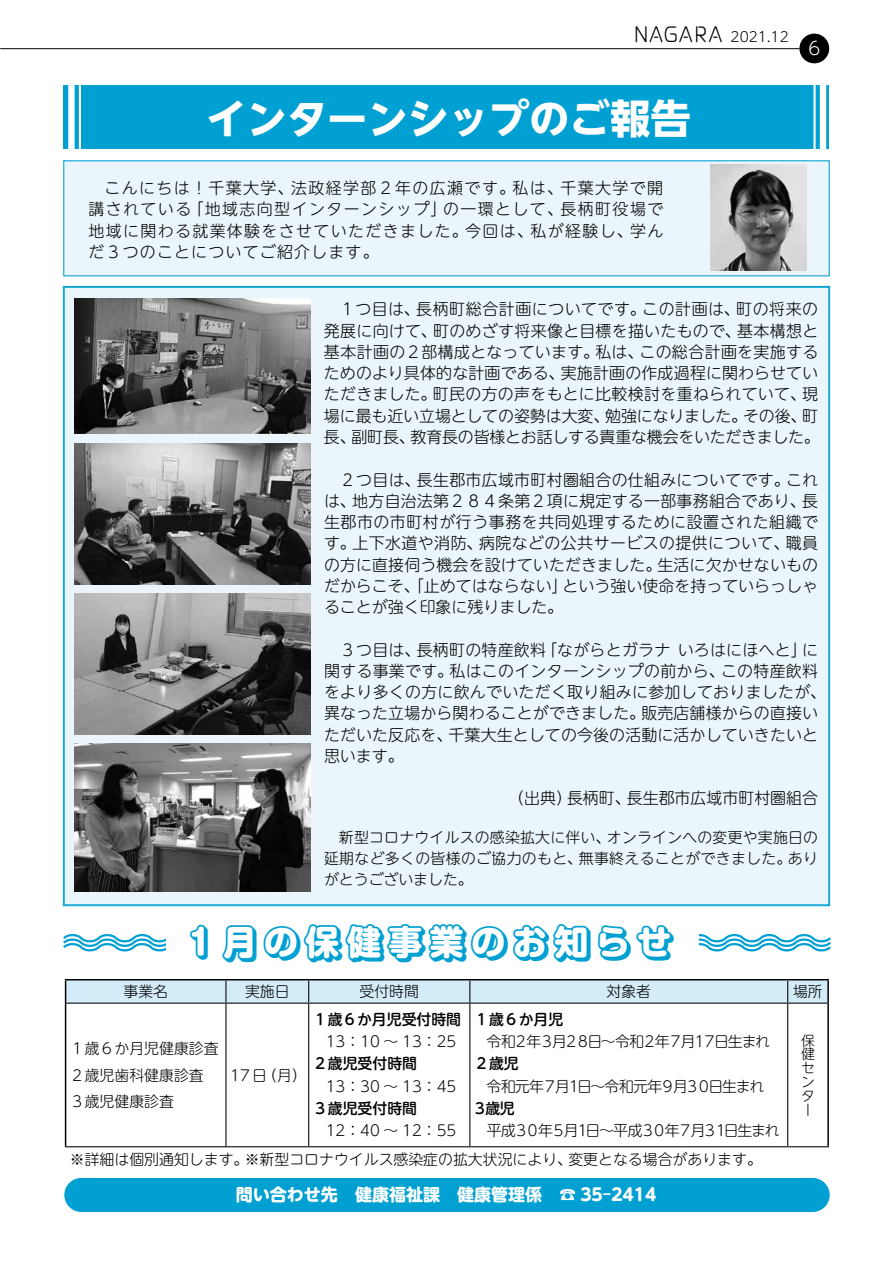
<style>
.page{position:relative;width:893px;height:1263px;background:#fff}
.page>*{position:absolute;margin:0;border:0;box-sizing:border-box;transform-origin:0 0}
.t1{font:41.4px "Shin M Go Min Shadow";color:#00a0d2}
.t2{font:700 40.35px "UD Shin Go NT Pr 6 N";color:#fff}
.t3{font:300 22.35px "Haru Gaku Std";color:#000}
.t4{font:300 18px "UD Shin M Go Pro";color:#fff}
.t5{font:700 16.95px "UD Shin M Go Pro";color:#fff}
.t6{font:300 15.9px/21.3px "UD Shin M Go Pro";letter-spacing:.015em;color:#000}
.t7{font:300 15.9px/21.3px "UD Shin M Go Pro";letter-spacing:-.01em;color:#000}
.t8{font:300 15.9px "UD Shin M Go Pro";letter-spacing:.035em;color:#000}
.t9{font:300 15.9px "UD Shin M Go Pro";letter-spacing:.09em;color:#000}
.t10{font:300 15.9px/21.3px "UD Shin M Go Pro";letter-spacing:.085em;color:#000}
.t11{font:300 14.85px/26.5px "UD Shin M Go Pro";color:#000}
.t12{font:300 14.85px/21.3px "UD Shin M Go Pro";letter-spacing:.025em;color:#000}
.t13{font:500 14.85px "UD Shin M Go Pro";color:#000}
.t14{font:300 14.85px "UD Shin M Go Pro";letter-spacing:-.135em;color:#000}
.t15{font:300 13.8px/13.8px "UD Shin M Go Pro";color:#000;text-align:justify}
</style>
<div class="page">
<div style="left:63px;top:160px;width:767px;height:116px;background:#eaf6fb"></div>
<div style="left:63px;top:286px;width:767px;height:620px;background:#eaf6fb"></div>
<div style="left:64px;top:85px;width:765px;height:64px;background:#00a0d2"></div>
<div style="left:68px;top:85px;width:7px;height:66px;background:#fff"></div>
<hr style="left:79px;top:85px;width:2px;height:66px;background:#fff">
<div style="left:820px;top:77px;width:6px;height:78px;background:#fff"></div>
<hr style="left:813px;top:77px;width:3px;height:78px;background:#fff">
<svg style="left:63px;top:934px;width:768px;height:18px"></svg>
<hr style="left:65px;top:979px;width:161px;height:1px;background:#000">
<hr style="left:226px;top:979px;width:83px;height:1px;background:#000">
<hr style="left:309px;top:979px;width:161px;height:1px;background:#000">
<hr style="left:470px;top:979px;width:318px;height:1px;background:#000">
<hr style="left:788px;top:979px;width:41px;height:1px;background:#000">
<hr style="left:827px;top:980px;width:2px;height:23px;background:#000">
<hr style="left:65px;top:1003px;width:1px;height:143px;background:#000">
<hr style="left:827px;top:1003px;width:2px;height:143px;background:#000">
<div style="left:65px;top:980px;width:763px;height:23px;background:#d4ecf7"></div>
<hr style="left:66px;top:1002px;width:160px;height:2px;background:#000">
<hr style="left:65px;top:1146px;width:161px;height:1px;background:#000">
<hr style="left:226px;top:1002px;width:83px;height:2px;background:#000">
<hr style="left:225px;top:1004px;width:1px;height:142px;background:#000">
<hr style="left:226px;top:1146px;width:83px;height:1px;background:#000">
<hr style="left:309px;top:1002px;width:161px;height:2px;background:#000">
<hr style="left:308px;top:1004px;width:1px;height:142px;background:#000">
<hr style="left:470px;top:1002px;width:318px;height:2px;background:#000">
<hr style="left:469px;top:1004px;width:1px;height:142px;background:#000">
<hr style="left:788px;top:1002px;width:39px;height:2px;background:#000">
<hr style="left:787px;top:1004px;width:1px;height:142px;background:#000">
<hr style="left:788px;top:1146px;width:41px;height:1px;background:#000">
<hr style="left:309px;top:1146px;width:161px;height:1px;background:#000">
<hr style="left:470px;top:1146px;width:318px;height:1px;background:#000">
<div style="left:64px;top:1178px;width:766px;height:34px;background:#00a0d2;border-radius:17px"></div>
<div style="left:166px;top:923px;width:532px;height:44px;background:#fff"></div>
<img style="left:710px;top:164px;width:97px;height:107px">
<img style="left:75px;top:299px;width:236px;height:135px">
<img style="left:75px;top:593px;width:236px;height:141px">
<img style="left:75px;top:443px;width:236px;height:141px">
<img style="left:75px;top:743px;width:236px;height:148px">
<hr style="left:0;top:48px;width:799px;height:1px;background:#000">
<div style="left:799px;top:34px;width:30px;height:29px;background:#000;border-radius:50%"></div>
<h3 class="t3" style="left:634px;top:21px;width:91px">NAGARA</h3>
<p class="t15" style="left:731px;top:29px;width:60px">2021.12</p>
<h2 class="t2" style="left:206px;top:86px;width:486px">インターンシップのご報告</h2>
<p class="t9" style="left:104px;top:175px;width:191px">こんにちは！千葉大学、</p>
<p class="t9" style="left:291px;top:175px;width:226px">法政経学部２年の広瀬です。</p>
<p class="t6" style="left:513px;top:177px;width:52px">私は、</p>
<p class="t6" style="left:560px;top:177px;width:104px">千葉大学で開</p>
<p class="t6" style="left:88px;top:198px;width:104px">講されている</p>
<p class="t9" style="left:187px;top:196px;width:261px">「地域志向型インターンシップ」</p>
<p class="t6" style="left:443px;top:198px;width:121px">の一環として、</p>
<p class="t6" style="left:560px;top:198px;width:104px">長柄町役場で</p>
<p class="t10" style="left:88px;top:219px;width:381px">地域に関わる就業体験をさせていただきました。だ３つのことについてご紹介します。</p>
<p class="t6" style="left:465px;top:219px;width:69px">今回は、</p>
<p class="t6" style="left:530px;top:219px;width:104px">私が経験し、</p>
<p class="t6" style="left:630px;top:219px;width:35px">学ん</p>
<p class="t4" style="left:808px;top:34px;width:13px">6</p>
<p class="t8" style="left:416px;top:297px;width:231px">長柄町総合計画についてです。</p>
<p class="t6" style="left:339px;top:298px;width:82px">１つ目は、</p>
<p class="t6" style="left:642px;top:298px;width:99px">この計画は、</p>
<p class="t6" style="left:736px;top:298px;width:83px">町の将来の</p>
<p class="t6" style="left:433px;top:319px;width:309px">町のめざす将来像と目標を描いたもので、</p>
<p class="t6" style="left:737px;top:319px;width:83px">基本構想と</p>
<p class="t6" style="left:324px;top:319px;width:114px">発展に向けて、</p>
<p class="t6" style="left:639px;top:340px;width:180px">この総合計画を実施する</p>
<p class="t6" style="left:561px;top:340px;width:259px;text-indent:-237px">基本計画の２部構成となっています。<br>実施計画の作成過程に関わらせてい</p>
<p class="t6" style="left:595px;top:340px;width:49px">私は、</p>
<p class="t6" style="left:324px;top:362px;width:242px">ためのより具体的な計画である、</p>
<p class="t6" style="left:324px;top:383px;width:114px">ただきました。</p>
<p class="t6" style="left:433px;top:383px;width:375px">町民の方の声をもとに比較検討を重ねられていて、</p>
<p class="t6" style="left:802px;top:383px;width:17px">現</p>
<p class="t7" style="left:410px;top:404px;width:411px;text-indent:-87px">場に最も近い立場としての姿勢は大変、<br>教育長の皆様とお話しする貴重な機会をいただきました。</p>
<p class="t7" style="left:605px;top:404px;width:143px">勉強になりました。</p>
<p class="t6" style="left:743px;top:404px;width:65px">その後、</p>
<p class="t6" style="left:802px;top:404px;width:17px">町</p>
<p class="t6" style="left:351px;top:425px;width:65px">副町長、</p>
<p class="t6" style="left:324px;top:425px;width:33px">長、</p>
<p class="t6" style="left:417px;top:468px;width:374px">長生郡市広域市町村圏組合の仕組みについてです。</p>
<p class="t6" style="left:340px;top:468px;width:82px">２つ目は、</p>
<p class="t6" style="left:786px;top:468px;width:34px">これ</p>
<p class="t6" style="left:352px;top:489px;width:455px">地方自治法第２８４条第２項に規定する一部事務組合であり、</p>
<p class="t6" style="left:324px;top:489px;width:33px">は、</p>
<p class="t8" style="left:324px;top:509px;width:496px">生郡市の市町村が行う事務を共同処理するために設置された組織で</p>
<p class="t6" style="left:786px;top:532px;width:34px">職員</p>
<p class="t6" style="left:802px;top:489px;width:17px">長</p>
<p class="t6" style="left:479px;top:532px;width:312px">病院などの公共サービスの提供について、</p>
<p class="t6" style="left:352px;top:532px;width:132px">上下水道や消防、</p>
<p class="t6" style="left:324px;top:532px;width:33px">す。</p>
<p class="t6" style="left:563px;top:553px;width:257px;text-indent:-239px">の方に直接伺う機会を設けていただきました。<br>という強い使命を持っていらっしゃ</p>
<p class="t6" style="left:657px;top:553px;width:162px">生活に欠かせないもの</p>
<p class="t6" style="left:324px;top:574px;width:245px">だからこそ、「止めてはならない」ることが強く印象に残りました。</p>
<p class="t6" style="left:541px;top:638px;width:131px">「ながらとガラナ</p>
<p class="t6" style="left:417px;top:638px;width:131px">長柄町の特産飲料</p>
<p class="t6" style="left:340px;top:638px;width:82px">３つ目は、</p>
<p class="t6" style="left:678px;top:638px;width:131px">いろはにほへと」</p>
<p class="t6" style="left:802px;top:638px;width:17px">に</p>
<p class="t6" style="left:450px;top:659px;width:277px">私はこのインターンシップの前から、</p>
<p class="t6" style="left:721px;top:659px;width:99px">この特産飲料</p>
<p class="t6" style="left:324px;top:659px;width:131px">関する事業です。</p>
<p class="t6" style="left:324px;top:680px;width:504px">をより多くの方に飲んでいただく取り組みに参加しておりましたが、</p>
<p class="t6" style="left:641px;top:702px;width:178px">販売店舗様からの直接い</p>
<p class="t6" style="left:448px;top:702px;width:371px;text-indent:-124px">異なった立場から関わることができました。<br>千葉大生としての今後の活動に活かしていきたいと</p>
<p class="t6" style="left:324px;top:723px;width:130px">ただいた反応を、思います。</p>
<p class="t6" style="left:508px;top:787px;width:65px">（出典）</p>
<p class="t6" style="left:627px;top:787px;width:193px">長生郡市広域市町村圏組合</p>
<p class="t6" style="left:567px;top:787px;width:65px">長柄町、</p>
<p class="t11" style="left:607px;top:823px;width:213px">オンラインへの変更や実施日の</p>
<p class="t11" style="left:339px;top:823px;width:273px">新型コロナウイルスの感染拡大に伴い、</p>
<p class="t12" style="left:324px;top:847px;width:260px">延期など多くの皆様のご協力のもと、がとうございました。</p>
<p class="t12" style="left:579px;top:847px;width:214px">無事終えることができました。</p>
<p class="t11" style="left:788px;top:844px;width:32px">あり</p>
<p class="t11" style="left:123px;top:977px;width:46px">事業名</p>
<h1 class="t1" style="left:188px;top:915px;width:489px">1月の保健事業のお知らせ</h1>
<p class="t11" style="left:245px;top:977px;width:46px">実施日</p>
<p class="t11" style="left:359px;top:977px;width:61px">受付時間</p>
<p class="t11" style="left:606px;top:977px;width:46px">対象者</p>
<p class="t11" style="left:70px;top:1034px;width:150px">１歳６か月児健康診査<br>２歳児歯科健康診査<br>３歳児健康診査</p>
<p class="t11" style="left:262px;top:1061px;width:46px">（月(</p>
<p class="t11" style="left:230px;top:1061px;width:38px">17日</p>
<p class="t13" style="left:313px;top:1007px;width:150px">１歳6か月児受付時間</p>
<p class="t11" style="left:326px;top:1027px;width:132px">13：10~ 13：25</p>
<p class="t13" style="left:313px;top:1052px;width:106px">２歳児受付時間</p>
<p class="t11" style="left:326px;top:1072px;width:132px">13：30~ 13：45</p>
<p class="t13" style="left:313px;top:1096px;width:106px">３歳児受付時間</p>
<p class="t11" style="left:326px;top:1117px;width:132px">12：40~ 12：55</p>
<p class="t13" style="left:474px;top:1007px;width:91px">１歳６か月児</p>
<p class="t11" style="left:487px;top:1027px;width:31px">令和</p>
<p class="t13" style="left:474px;top:1052px;width:46px">２歳児</p>
<p class="t11" style="left:587px;top:1027px;width:58px">日～令和</p>
<p class="t11" style="left:513px;top:1027px;width:55px">２年３月</p>
<p class="t11" style="left:642px;top:1027px;width:55px">２年７月</p>
<p class="t11" style="left:714px;top:1027px;width:57px">日生まれ</p>
<p class="t11" style="left:564px;top:1027px;width:28px">２８</p>
<p class="t11" style="left:692px;top:1027px;width:26px">１７</p>
<p class="t11" style="left:487px;top:1072px;width:85px">令和元年７月</p>
<p class="t13" style="left:472px;top:1096px;width:44px">３歳児</p>
<p class="t11" style="left:577px;top:1072px;width:112px">日～令和元年９月</p>
<p class="t11" style="left:708px;top:1072px;width:57px">日生まれ</p>
<p class="t11" style="left:566px;top:1072px;width:16px">１</p>
<p class="t11" style="left:685px;top:1072px;width:28px">３０</p>
<p class="t14" style="left:487px;top:1119px;width:94px">平成３０年５月</p>
<p class="t14" style="left:586px;top:1119px;width:121px">日～平成３０年７月</p>
<p class="t11" style="left:724px;top:1117px;width:57px">日生まれ</p>
<p class="t11" style="left:575px;top:1117px;width:16px">１</p>
<p class="t11" style="left:703px;top:1117px;width:27px">３１</p>
<p class="t11" style="left:568px;top:1145px;width:195px">変更となる場合があります。</p>
<p class="t11" style="left:70px;top:1145px;width:504px">※詳細は個別通知します。※新型コロナウイルス感染症の拡大状況により、</p>
<p class="t5" style="left:559px;top:1181px;width:99px">☎ 35–2414</p>
<p class="t5" style="left:236px;top:1181px;width:308px">問い合わせ先　健康福祉課　健康管理係</p>
<p class="t11" style="left:793px;top:977px;width:31px">場所</p>
<p class="t15" style="left:801px;top:1033px;width:15px">保健センター</p>
</div>
